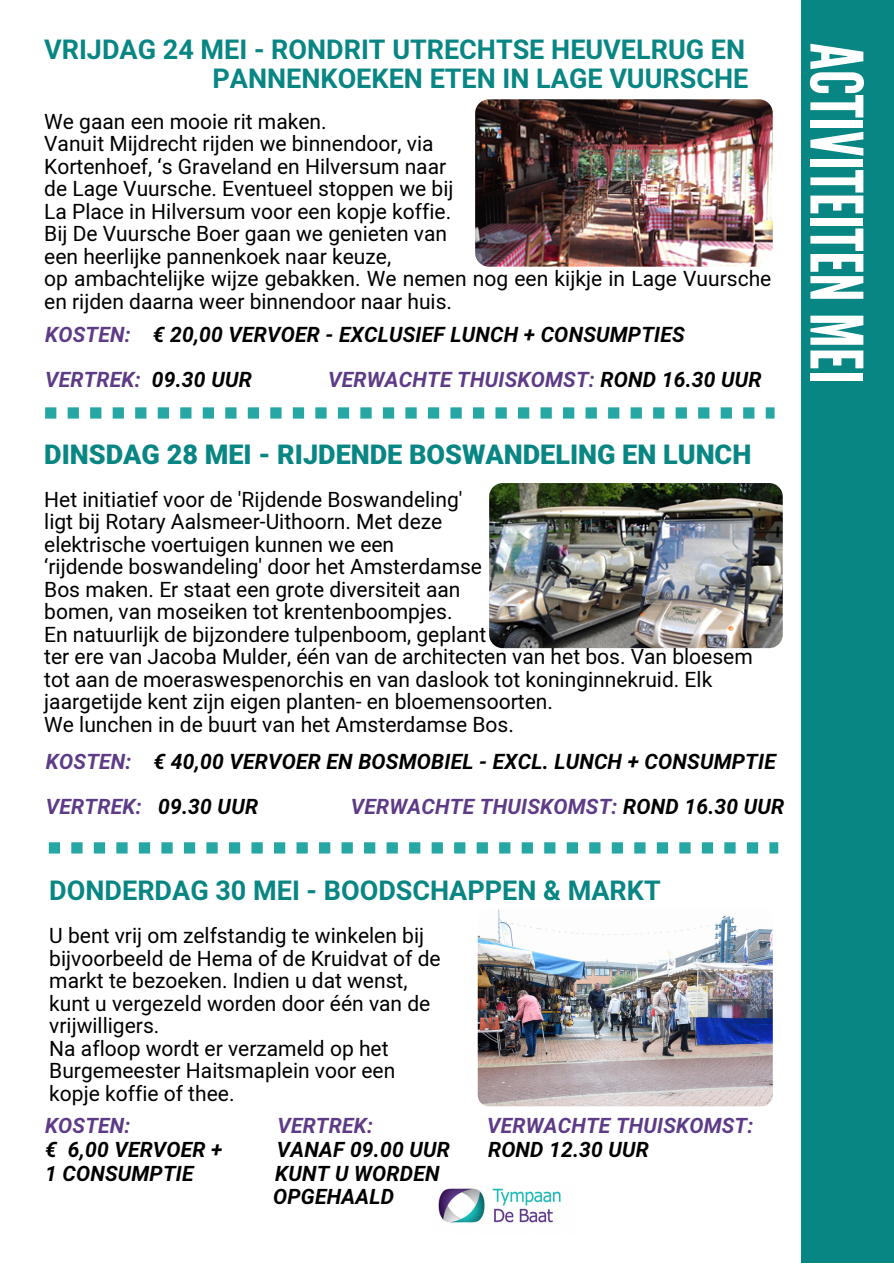
<style>
.page{position:relative;width:894px;height:1264px;background:#fff}
.page>*{position:absolute;margin:0;border:0;box-sizing:border-box;transform-origin:0 0}
.t1{font:72px "League Gothic";color:#fff}
.t2{font:700 27px/29.2px "Mardoto";color:#088683;text-align:right}
.t3{font:900 27px "Mardoto";color:#088683}
.t4{font:21px/22.5px "Mardoto";color:#000}
.t5{font:italic 700 21px/23.7px "Mardoto";letter-spacing:.01em;color:#000}
.t6{font:italic 700 21px "Mardoto";letter-spacing:.01em;color:#5e3b87}
.s1{color:#5e3b87}
.s2{color:#000}
</style>
<div class="page">
<div style="left:800px;top:0;width:93px;height:1262px;background:#088683"></div>
<svg style="left:45px;top:407px;width:729px;height:11px"></svg>
<img style="left:438px;top:1188px;width:123px;height:35px">
<img style="left:475px;top:99px;width:297px;height:168px;border-radius:14px">
<img style="left:489px;top:483px;width:293px;height:165px;border-radius:14px">
<svg style="left:49px;top:842px;width:729px;height:11px"></svg>
<img style="left:477px;top:909px;width:295px;height:197px;border-radius:11px">
<h3 class="t2" style="left:44px;top:35px;width:705px">VRIJDAG 24 MEI - RONDRIT UTRECHTSE HEUVELRUG EN<br>PANNENKOEKEN ETEN IN LAGE VUURSCHE</h3>
<p class="t4" style="left:44px;top:110px;width:284px">We gaan een mooie rit maken.</p>
<p class="t4" style="left:44px;top:133px;width:391px">Vanuit Mijdrecht rijden we binnendoor, via</p>
<p class="t4" style="left:44px;top:155px;width:403px">Kortenhoef, ‘s Graveland en Hilversum naar</p>
<p class="t4" style="left:44px;top:178px;width:410px">de Lage Vuursche. Eventueel stoppen we bij</p>
<p class="t4" style="left:44px;top:200px;width:408px">La Place in Hilversum voor een kopje koffie.</p>
<p class="t4" style="left:44px;top:223px;width:404px">Bij De Vuursche Boer gaan we genieten van</p>
<p class="t4" style="left:44px;top:245px;width:348px">een heerlijke pannenkoek naar keuze,</p>
<h3 class="t4" style="left:44px;top:268px;width:728px">op ambachtelijke wijze gebakken. We nemen nog een kijkje in Lage Vuursche en rijden daarna weer binnendoor naar huis.</h3>
<p class="t5" style="left:45px;top:322px;width:641px"><span class="s1">KOSTEN:</span> € 20,00 VERVOER - EXCLUSIEF LUNCH + CONSUMPTIES</p>
<h3 class="t6" style="left:45px;top:367px;width:208px">VERTREK: <span class="s2">09.30 UUR</span></h3>
<h3 class="t6" style="left:328px;top:367px;width:435px">VERWACHTE THUISKOMST: <span class="s2">ROND 16.30 UUR</span></h3>
<p class="t3" style="left:44px;top:438px;width:708px">DINSDAG 28 MEI - RIJDENDE BOSWANDELING EN LUNCH</p>
<p class="t4" style="left:44px;top:488px;width:419px">Het initiatief voor de 'Rijdende Boswandeling'</p>
<p class="t4" style="left:44px;top:510px;width:399px">ligt bij Rotary Aalsmeer-Uithoorn. Met deze</p>
<p class="t4" style="left:44px;top:533px;width:351px">elektrische voertuigen kunnen we een</p>
<p class="t4" style="left:44px;top:555px;width:439px">‘rijdende boswandeling' door het Amsterdamse</p>
<h3 class="t4" style="left:44px;top:578px;width:417px">Bos maken. Er staat een grote diversiteit aan</h3>
<h3 class="t4" style="left:44px;top:600px;width:409px">bomen, van moseiken tot krentenboompjes.</h3>
<h2 class="t4" style="left:44px;top:623px;width:443px">En natuurlijk de bijzondere tulpenboom, geplant</h2>
<p class="t4" style="left:44px;top:645px;width:709px">ter ere van Jacoba Mulder, één van de architecten van het bos. Van bloesem</p>
<p class="t4" style="left:44px;top:668px;width:669px">tot aan de moeraswespenorchis en van daslook tot koninginnekruid. Elk</p>
<p class="t4" style="left:44px;top:690px;width:510px">jaargetijde kent zijn eigen planten- en bloemensoorten.</p>
<p class="t4" style="left:44px;top:713px;width:471px">We lunchen in de buurt van het Amsterdamse Bos.</p>
<p class="t5" style="left:46px;top:750px;width:731px"><span class="s1">KOSTEN:</span> € 40,00 VERVOER EN BOSMOBIEL - EXCL. LUNCH + CONSUMPTIE</p>
<p class="t6" style="left:46px;top:794px;width:213px">VERTREK: <span class="s2">09.30 UUR</span></p>
<p class="t6" style="left:351px;top:794px;width:435px">VERWACHTE THUISKOMST: <span class="s2">ROND 16.30 UUR</span></p>
<p class="t1" style="left:877px;top:43px;width:342px;rotate:90deg">ACTIVITEITENMEI</p>
<h2 class="t2" style="left:49px;top:876px;width:612px">DONDERDAG 30 MEI - BOODSCHAPPEN &amp; MARKT</h2>
<p class="t4" style="left:49px;top:924px;width:376px">U bent vrij om zelfstandig te winkelen bij</p>
<p class="t4" style="left:49px;top:947px;width:393px">bijvoorbeeld de Hema of de Kruidvat of de</p>
<p class="t4" style="left:49px;top:969px;width:359px">markt te bezoeken. Indien u dat wenst,</p>
<p class="t4" style="left:49px;top:992px;width:382px">kunt u vergezeld worden door één van de</p>
<p class="t4" style="left:49px;top:1014px;width:111px">vrijwilligers.</p>
<p class="t4" style="left:49px;top:1037px;width:340px">Na afloop wordt er verzameld op het</p>
<p class="t4" style="left:49px;top:1059px;width:347px">Burgemeester Haitsmaplein voor een</p>
<p class="t4" style="left:49px;top:1082px;width:187px">kopje koffie of thee.</p>
<h1 class="t6" style="left:45px;top:1113px;width:87px">KOSTEN:</h1>
<h1 class="t6" style="left:277px;top:1113px;width:97px">VERTREK:</h1>
<h1 class="t6" style="left:487px;top:1113px;width:267px">VERWACHTE THUISKOMST:</h1>
<h1 class="t5" style="left:45px;top:1137px;width:179px">€ 6,00 VERVOER +</h1>
<h1 class="t5" style="left:277px;top:1137px;width:174px">VANAF 09.00 UUR</h1>
<h1 class="t5" style="left:488px;top:1137px;width:162px">ROND 12.30 UUR</h1>
<h1 class="t5" style="left:45px;top:1161px;width:150px">1 CONSUMPTIE</h1>
<h1 class="t5" style="left:273px;top:1161px;width:168px">KUNT U WORDEN<br>OPGEHAALD</h1>
</div>
